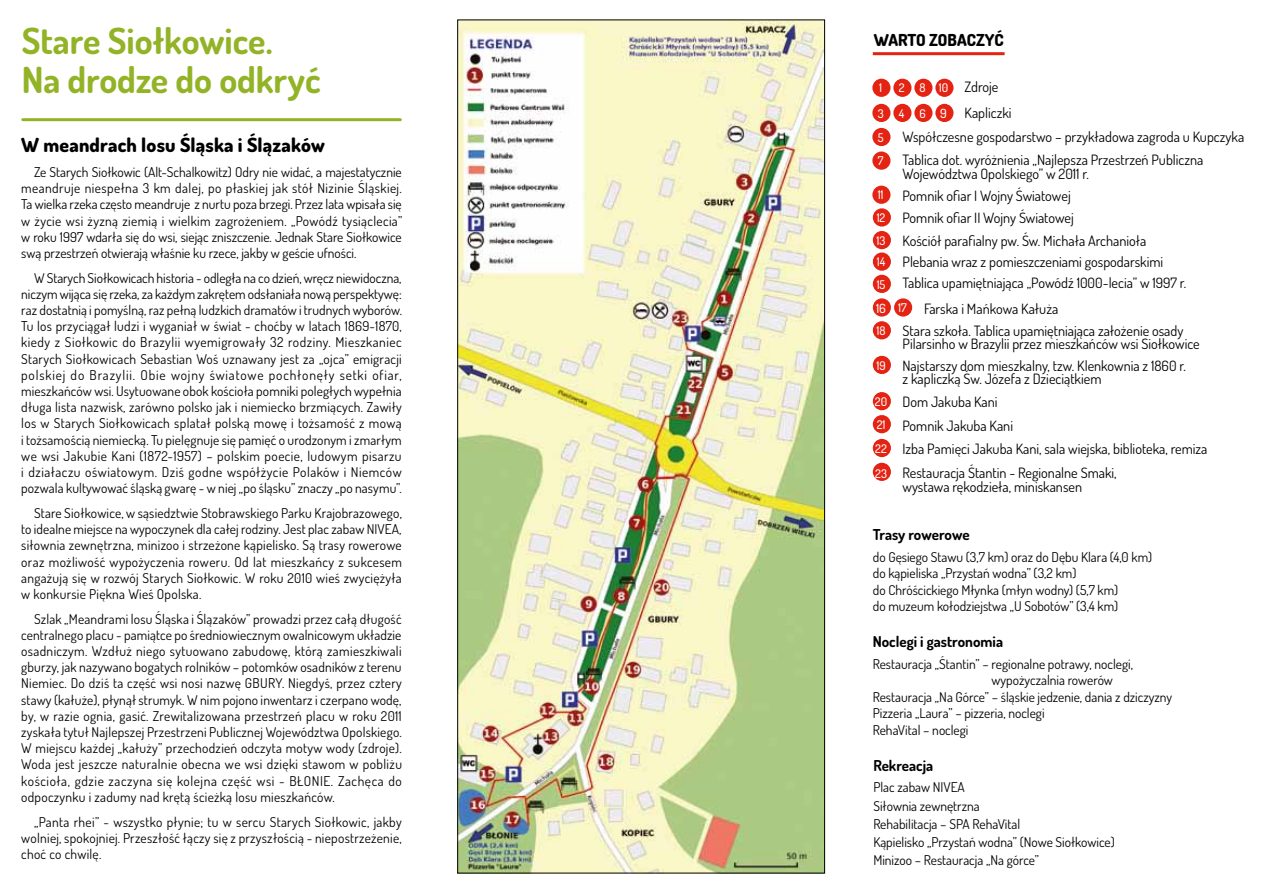
<style>
.page{position:relative;width:1263px;height:893px;background:#fff}
.page>*{position:absolute;margin:0;border:0;box-sizing:border-box;transform-origin:0 0}
.t1{font:700 36px/39px "Dosis";color:#93b327}
.t2{font:800 19.5px "Dosis";letter-spacing:.01em;color:#000}
.t3{font:800 16.5px "Dosis";color:#000}
.t4{font:700 15px "Dosis";color:#000}
.t5{font:14.25px/23.5px "Dosis";color:#000}
.t6{font:13.5px/16.2px "Dosis";color:#000;text-align:justify}
.t7{font:13.5px/16.2px "Dosis";letter-spacing:.02em;color:#000}
.t8{font:500 12.75px "Dosis";color:#fff}
.t9{font:500 12px/23.4px "Dosis";color:#fff}
</style>
<div class="page">
<hr style="left:23px;top:118px;width:377px;height:3px;background:#93b327">
<div style="left:872px;top:79px;width:18px;height:18px;background:#e42313;border-radius:50%"></div>
<div style="left:872px;top:152px;width:18px;height:18px;background:#e42313;border-radius:50%"></div>
<div style="left:873px;top:231px;width:18px;height:18px;background:#e42313;border-radius:50%"></div>
<div style="left:893px;top:79px;width:18px;height:18px;background:#e42313;border-radius:50%"></div>
<div style="left:914px;top:79px;width:18px;height:18px;background:#e42313;border-radius:50%"></div>
<div style="left:873px;top:252px;width:18px;height:19px;background:#e42313;border-radius:50%"></div>
<div style="left:872px;top:104px;width:18px;height:18px;background:#e42313;border-radius:50%"></div>
<div style="left:935px;top:104px;width:18px;height:18px;background:#e42313;border-radius:50%"></div>
<div style="left:873px;top:275px;width:18px;height:18px;background:#e42313;border-radius:50%"></div>
<div style="left:893px;top:104px;width:18px;height:18px;background:#e42313;border-radius:50%"></div>
<div style="left:935px;top:79px;width:18px;height:18px;background:#e42313;border-radius:50%"></div>
<div style="left:873px;top:298px;width:18px;height:19px;background:#e42313;border-radius:50%"></div>
<div style="left:873px;top:321px;width:18px;height:18px;background:#e42313;border-radius:50%"></div>
<div style="left:873px;top:356px;width:18px;height:18px;background:#e42313;border-radius:50%"></div>
<div style="left:873px;top:392px;width:18px;height:18px;background:#e42313;border-radius:50%"></div>
<div style="left:873px;top:415px;width:18px;height:18px;background:#e42313;border-radius:50%"></div>
<div style="left:873px;top:439px;width:18px;height:18px;background:#e42313;border-radius:50%"></div>
<div style="left:873px;top:463px;width:18px;height:18px;background:#e42313;border-radius:50%"></div>
<div style="left:894px;top:298px;width:18px;height:19px;background:#e42313;border-radius:50%"></div>
<div style="left:872px;top:128px;width:18px;height:18px;background:#e42313;border-radius:50%"></div>
<div style="left:872px;top:186px;width:18px;height:18px;background:#e42313;border-radius:50%"></div>
<div style="left:914px;top:104px;width:18px;height:18px;background:#e42313;border-radius:50%"></div>
<div style="left:873px;top:208px;width:18px;height:19px;background:#e42313;border-radius:50%"></div>
<hr style="left:873px;top:52px;width:131px;height:3px;background:#e42313">
<img style="left:459px;top:22px;width:364px;height:849px">
<h1 class="t1" style="left:22px;top:21px;width:301px">Stare Siołkowice.<br>Na drodze do odkryć</h1>
<h2 class="t2" style="left:21px;top:133px;width:305px">W meandrach losu Śląska i Ślązaków</h2>
<p class="t6" style="left:21px;top:163px;width:382px;text-indent:13px">Ze Starych Siołkowic (Alt-Schalkowitz) Odry nie widać, a majestatycznie meandruje niespełna 3 km dalej, po płaskiej jak stół Nizinie Śląskiej.<br>Ta wielka rzeka często meandruje z nurtu poza brzegi. Przez lata wpisała się w życie wsi żyzną ziemią i wielkim zagrożeniem. „Powódź tysiąclecia” w roku 1997 wdarła się do wsi, siejąc zniszczenie. Jednak Stare Siołkowice swą przestrzeń otwierają właśnie ku rzece, jakby w geście ufności.</p>
<p class="t6" style="left:21px;top:269px;width:382px;text-indent:13px">W Starych Siołkowicach historia - odległa na co dzień, wręcz niewidoczna, niczym wijąca się rzeka, za każdym zakrętem odsłaniała nową perspektywę: raz dostatnią i pomyślną, raz pełną ludzkich dramatów i trudnych wyborów.<br>Tu los przyciągał ludzi i wyganiał w świat - choćby w latach 1869-1870, kiedy z Siołkowic do Brazylii wyemigrowały 32 rodziny. Mieszkaniec Starych Siołkowicach Sebastian Woś uznawany jest za „ojca” emigracji polskiej do Brazylii. Obie wojny światowe pochłonęły setki ofiar, mieszkańców wsi. Usytuowane obok kościoła pomniki poległych wypełnia długa lista nazwisk, zarówno polsko jak i niemiecko brzmiących. Zawiły los w Starych Siołkowicach splatał polską mowę i tożsamość z mową i tożsamością niemiecką. Tu pielęgnuje się pamięć o urodzonym i zmarłym we wsi Jakubie Kani (1872-1957) – polskim poecie, ludowym pisarzu i działaczu oświatowym. Dziś godne współżycie Polaków i Niemców pozwala kultywować śląską gwarę - w niej „po śląsku” znaczy „po nasymu”.</p>
<p class="t6" style="left:21px;top:505px;width:382px;text-indent:13px">Stare Siołkowice, w sąsiedztwie Stobrawskiego Parku Krajobrazowego, to idealne miejsce na wypoczynek dla całej rodziny. Jest plac zabaw NIVEA, siłownia zewnętrzna, minizoo i strzeżone kąpielisko. Są trasy rowerowe oraz możliwość wypożyczenia roweru. Od lat mieszkańcy z sukcesem angażują się w rozwój Starych Siołkowic. W roku 2010 wieś zwyciężyła w konkursie Piękna Wieś Opolska.</p>
<p class="t6" style="left:21px;top:610px;width:382px;text-indent:13px">Szlak „Meandrami losu Śląska i Ślązaków” prowadzi przez całą długość centralnego placu - pamiątce po średniowiecznym owalnicowym układzie osadniczym. Wzdłuż niego sytuowano zabudowę, którą zamieszkiwali gburzy, jak nazywano bogatych rolników – potomków osadników z terenu Niemiec. Do dziś ta część wsi nosi nazwę GBURY. Niegdyś, przez cztery stawy (kałuże), płynął strumyk. W nim pojono inwentarz i czerpano wodę, by, w razie ognia, gasić. Zrewitalizowana przestrzeń placu w roku 2011 zyskała tytuł Najlepszej Przestrzeni Publicznej Województwa Opolskiego.<br>W miejscu każdej „kałuży” przechodzień odczyta motyw wody (zdroje).<br>Woda jest jeszcze naturalnie obecna we wsi dzięki stawom w pobliżu kościoła, gdzie zaczyna się kolejna część wsi - BŁONIE</p>
<p class="t7" style="left:21px;top:772px;width:382px;text-indent:310px">. Zachęca do odpoczynku i zadumy nad krętą ścieżką losu mieszkańców.</p>
<p class="t6" style="left:21px;top:813px;width:382px;text-indent:13px">„Panta rhei” - wszystko płynie; tu w sercu Starych Siołkowic, jakby wolniej, spokojniej. Przeszłość łączy się z przyszłością - niepostrzeżenie, choć co chwilę.</p>
<p class="t3" style="left:874px;top:29px;width:131px">WARTO ZOBACZYĆ</p>
<p class="t5" style="left:964px;top:74px;width:49px;line-height:26.1px">Zdroje<br>Kapliczki</p>
<p class="t5" style="left:902px;top:124px;width:343px">Współczesne gospodarstwo – przykładowa zagroda u Kupczyka<br>Tablica dot. wyróżnienia „Najlepsza Przestrzeń Publiczna</p>
<p class="t5" style="left:902px;top:162px;width:245px;line-height:22.4px">Województwa Opolskiego” w 2011 r.<br>Pomnik ofiar I Wojny Światowej<br>Pomnik ofiar II Wojny Światowej<br>Kościół parafialny pw. Św. Michała Archanioła</p>
<p class="t5" style="left:902px;top:270px;width:285px">Tablica upamiętniająca „Powódź 1000-lecia” w 1997 r.</p>
<p class="t9" style="left:879px;top:76px;width:4px">1</p>
<p class="t9" style="left:939px;top:76px;width:11px">10</p>
<p class="t9" style="left:899px;top:76px;width:7px">2</p>
<p class="t9" style="left:919px;top:76px;width:8px">8</p>
<p class="t9" style="left:878px;top:101px;width:7px">3</p>
<p class="t8" style="left:940px;top:105px;width:8px">9</p>
<p class="t9" style="left:899px;top:101px;width:7px">4</p>
<p class="t9" style="left:919px;top:101px;width:8px">6</p>
<p class="t9" style="left:878px;top:125px;width:7px">5</p>
<p class="t9" style="left:878px;top:149px;width:7px">7</p>
<p class="t9" style="left:878px;top:183px;width:7px">11</p>
<p class="t9" style="left:877px;top:206px;width:10px">12</p>
<p class="t9" style="left:876px;top:228px;width:10px">13</p>
<p class="t5" style="left:902px;top:250px;width:262px">Plebania wraz z pomieszczeniami gospodarskimi</p>
<p class="t5" style="left:902px;top:297px;width:282px;line-height:22px;text-indent:22px">Farska i Mańkowa Kałuża<br>Stara szkoła. Tablica upamiętniająca założenie osady</p>
<p class="t5" style="left:902px;top:333px;width:299px;line-height:21.1px">Pilarsinho w Brazylii przez mieszkańców wsi Siołkowice<br>Najstarszy dom mieszkalny, tzw. Klenkownia z 1860 r.</p>
<p class="t5" style="left:902px;top:367px;width:306px">z kapliczką Św. Józefa z Dzieciątkiem<br>Dom Jakuba Kani<br>Pomnik Jakuba Kani<br>Izba Pamięci Jakuba Kani, sala wiejska, biblioteka, remiza Restauracja Śtantin - Regionalne Smaki,</p>
<p class="t5" style="left:902px;top:474px;width:181px">wystawa rękodzieła, miniskansen</p>
<p class="t9" style="left:877px;top:250px;width:10px">14</p>
<p class="t9" style="left:877px;top:272px;width:10px">15</p>
<p class="t9" style="left:898px;top:296px;width:10px">17</p>
<p class="t8" style="left:876px;top:300px;width:11px">16</p>
<p class="t9" style="left:876px;top:319px;width:11px">18</p>
<p class="t9" style="left:876px;top:353px;width:11px">19</p>
<p class="t9" style="left:875px;top:389px;width:14px">20<br>21<br>22</p>
<p class="t9" style="left:875px;top:462px;width:13px">23</p>
<p class="t4" style="left:873px;top:525px;width:98px">Trasy rowerowe</p>
<p class="t6" style="left:873px;top:548px;width:281px;text-align:left">do Gęsiego Stawu (3,7 km) oraz do Dębu Klara (4,0 km) do kąpieliska „Przystań wodna” (3,2 km)<br>do Chróścickiego Młynka (młyn wodny) (5,7 km)<br>do muzeum kołodziejstwa „U Sobotów” (3,4 km)</p>
<p class="t4" style="left:873px;top:632px;width:132px">Noclegi i gastronomia</p>
<p class="t6" style="left:873px;top:655px;width:262px">Restauracja „Śtantin” – regionalne potrawy, noclegi,</p>
<p class="t6" style="left:992px;top:672px;width:123px">wypożyczalnia rowerów</p>
<p class="t6" style="left:873px;top:688px;width:301px">Restauracja „Na Górce” – śląskie jedzenie, dania z dziczyzny</p>
<p class="t6" style="left:873px;top:705px;width:173px">Pizzeria „Laura” – pizzeria, noclegi</p>
<p class="t6" style="left:873px;top:721px;width:97px">RehaVital – noclegi</p>
<p class="t4" style="left:873px;top:755px;width:61px">Rekreacja</p>
<p class="t6" style="left:873px;top:778px;width:243px;line-height:18.3px;text-align:left">Plac zabaw NIVEA<br>Siłownia zewnętrzna<br>Rehabilitacja – SPA RehaVital<br>Kąpielisko „Przystań wodna” (Nowe Siołkowice)<br>Minizoo – Restauracja „Na górce”</p>
</div>
